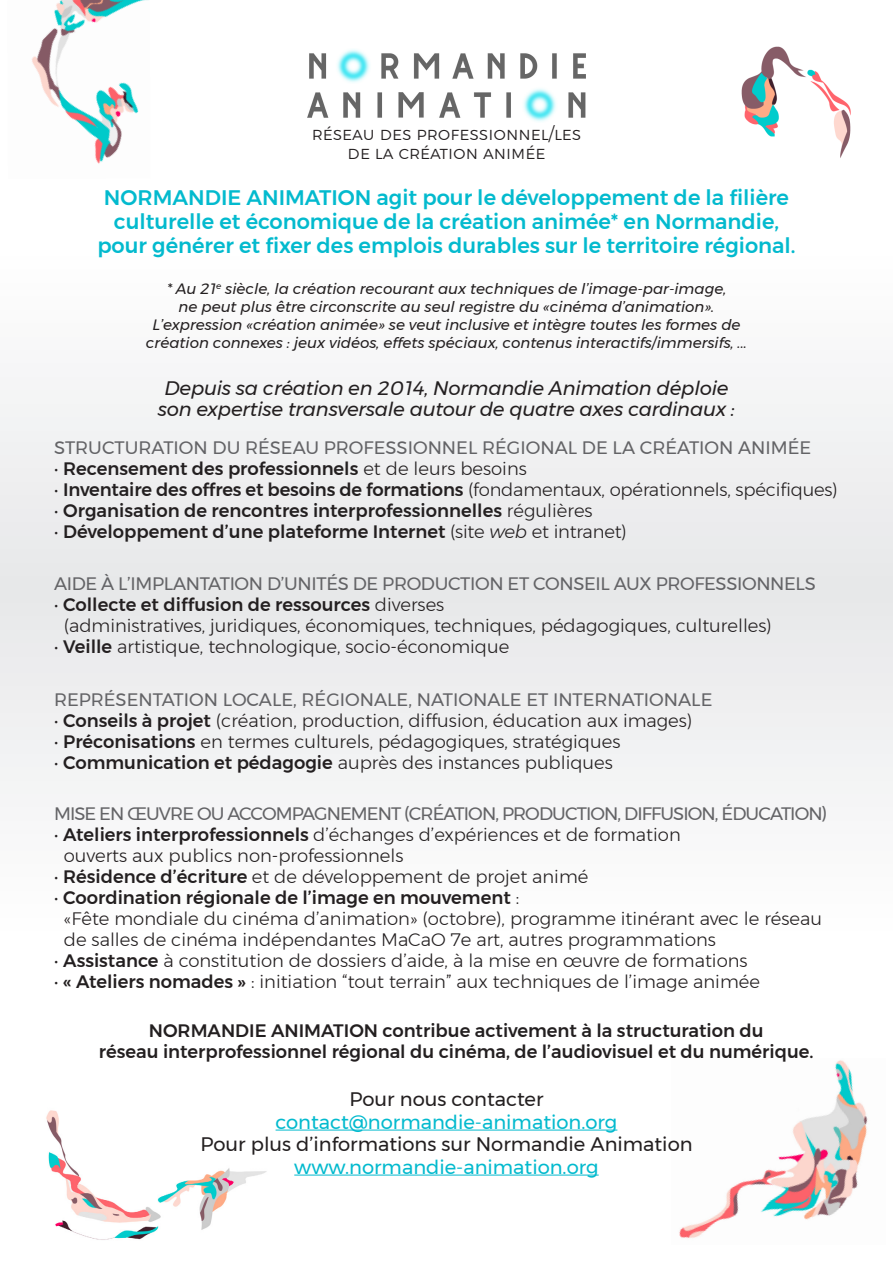
<style>
.page{position:relative;width:893px;height:1263px;background:#fff}
.page>*{position:absolute;margin:0;border:0;box-sizing:border-box;transform-origin:0 0}
.t1{font:500 21px "Montserrat";color:#03bace}
.t2{font:italic 19.5px "Montserrat";letter-spacing:-.01em;color:#231f20}
.t3{font:19.5px "Montserrat";color:#231f20}
.t4{font:19.5px "Montserrat";color:#03bace}
.t5{font:300 18px/21px "Montserrat";color:#231f20}
.t6{font:500 18px/21px "Montserrat";color:#231f20;text-align:center}
.t7{font:18px "Montserrat";color:#636366}
.t8{font:18px "Montserrat";letter-spacing:-.05em;color:#636366}
.t9{font:18px "Montserrat";letter-spacing:-.02em;color:#636366}
.t10{font:italic 15px/18px "Montserrat";color:#231f20;text-align:center}
.s1{font-weight:300}
.s2{font-weight:500}
.s3{font-weight:300;font-style:italic}
</style>
<div class="page">
<div style="left:0;top:247px;width:893px;height:686px;background:#f2f3f4"></div>
<img style="left:679px;top:1060px;width:189px;height:178px">
<img style="left:741px;top:46px;width:110px;height:112px">
<img style="left:32px;top:0;width:117px;height:164px">
<img style="left:307px;top:49px;width:279px;height:73px">
<img style="left:46px;top:1110px;width:221px;height:130px">
<hr style="left:276px;top:1129px;width:341px;height:1px;background:#03bace">
<hr style="left:294px;top:1174px;width:305px;height:1px;background:#03bace">
<p class="t5" style="left:312px;top:123px;width:271px">réseau des professionnel/les</p>
<p class="t5" style="left:348px;top:142px;width:199px">de la création animée</p>
<p class="t1" style="left:104px;top:181px;width:686px">NORMANDIE ANIMATION agit pour le développement de la filière</p>
<p class="t1" style="left:114px;top:205px;width:667px">culturelle et économique de la création animée* en Normandie,</p>
<p class="t1" style="left:97px;top:229px;width:700px">pour générer et fixer des emplois durables sur le territoire régional.</p>
<p class="t10" style="left:167px;top:279px;width:561px">* Au 21<sup>e</sup> siècle, la création recourant aux techniques de l’image-par-image,</p>
<p class="t10" style="left:152px;top:297px;width:590px">ne peut plus être circonscrite au seul registre du «cinéma d’animation».<br>L’expression «création animée» se veut inclusive et intègre toutes les formes de</p>
<p class="t10" style="left:146px;top:333px;width:603px">création connexes : jeux vidéos, effets spéciaux, contenus interactifs/immersifs, ...</p>
<p class="t2" style="left:164px;top:373px;width:566px">Depuis sa création en 2014, Normandie Animation déploie</p>
<p class="t2" style="left:158px;top:394px;width:579px">son expertise transversale autour de quatre axes cardinaux :</p>
<p class="t7" style="left:54px;top:434px;width:759px">STRUCTURATION DU RÉSEAU PROFESSIONNEL RÉGIONAL DE LA CRÉATION ANIMÉE</p>
<p class="t6" style="left:54px;top:458px;width:474px"><span class="s1">•</span> Recensement des professionnels <span class="s1">et de leurs besoins</span></p>
<p class="t5" style="left:54px;top:479px;width:785px">• <span class="s2">Inventaire des offres et besoins de formations</span> (fondamentaux, opérationnels, spécifiques)</p>
<p class="t6" style="left:54px;top:500px;width:540px"><span class="s1">•</span> Organisation de rencontres interprofessionnelles <span class="s1">régulières</span></p>
<p class="t6" style="left:54px;top:521px;width:574px"><span class="s1">•</span> Développement d’une plateforme Internet <span class="s1">(site</span> <span class="s3">web</span> <span class="s1">et intranet)</span></p>
<p class="t9" style="left:54px;top:570px;width:763px">AIDE À L’IMPLANTATION D’UNITÉS DE PRODUCTION ET CONSEIL AUX PROFESSIONNELS</p>
<p class="t5" style="left:64px;top:594px;width:709px;text-indent:-10px">• <span class="s2">Collecte et diffusion de ressources</span> diverses<br>(administratives, juridiques, économiques, techniques, pédagogiques, culturelles)</p>
<p class="t5" style="left:54px;top:636px;width:457px">• <span class="s2">Veille</span> artistique, technologique, socio-économique</p>
<p class="t7" style="left:54px;top:686px;width:660px">REPRÉSENTATION LOCALE, RÉGIONALE, NATIONALE ET INTERNATIONALE</p>
<p class="t5" style="left:54px;top:710px;width:640px">• <span class="s2">Conseils à projet</span> (création, production, diffusion, éducation aux images)</p>
<p class="t5" style="left:54px;top:731px;width:568px">• <span class="s2">Préconisations</span> en termes culturels, pédagogiques, stratégiques</p>
<p class="t5" style="left:54px;top:752px;width:560px">• <span class="s2">Communication et pédagogie</span> auprès des instances publiques</p>
<p class="t8" style="left:54px;top:800px;width:775px">MISE EN ŒUVRE OU ACCOMPAGNEMENT (CRÉATION, PRODUCTION, DIFFUSION, ÉDUCATION)</p>
<p class="t5" style="left:64px;top:824px;width:618px;text-indent:-10px">• <span class="s2">Ateliers interprofessionnels</span> d’échanges d’expériences et de formation ouverts aux publics non-professionnels</p>
<p class="t5" style="left:54px;top:866px;width:536px">• <span class="s2">Résidence d’écriture</span> et de développement de projet animé</p>
<p class="t5" style="left:64px;top:887px;width:760px;text-indent:-10px">• <span class="s2">Coordination régionale de l’image en mouvement</span> :<br>«Fête mondiale du cinéma d’animation» (octobre), programme itinérant avec le réseau</p>
<p class="t5" style="left:64px;top:929px;width:654px">de salles de cinéma indépendantes MaCaO 7e art, autres programmations</p>
<p class="t5" style="left:54px;top:950px;width:695px">• <span class="s2">Assistance</span> à constitution de dossiers d’aide, à la mise en œuvre de formations</p>
<p class="t5" style="left:54px;top:971px;width:707px">• <span class="s2">« Ateliers nomades »</span> : initiation “tout terrain” aux techniques de l’image animée</p>
<p class="t6" style="left:99px;top:1020px;width:716px">NORMANDIE ANIMATION contribue activement à la structuration du<br>réseau interprofessionnel régional du cinéma, de l’audiovisuel et du numérique.</p>
<p class="t3" style="left:349px;top:1084px;width:196px">Pour nous contacter</p>
<p class="t4" style="left:276px;top:1107px;width:343px">contact@normandie-animation.org</p>
<p class="t3" style="left:200px;top:1129px;width:494px">Pour plus d’informations sur Normandie Animation</p>
<p class="t4" style="left:294px;top:1152px;width:306px">www.normandie-animation.org</p>
</div>
